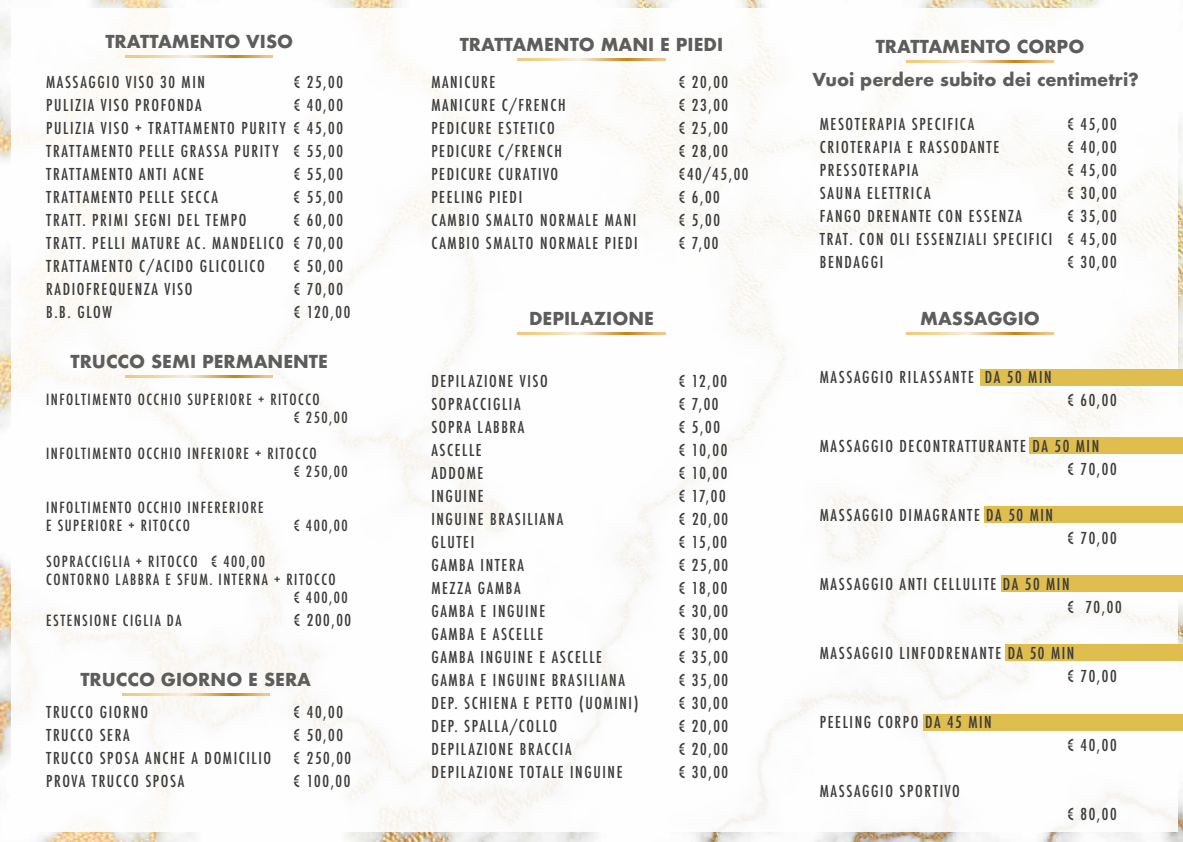
<style>
.page{position:relative;width:1183px;height:842px;background:#fff}
.page>*{position:absolute;margin:0;border:0;box-sizing:border-box;transform-origin:0 0}
.t1{font:700 17.4px "Futura";color:#5d5d5c}
.t2{font:500 condensed 16px/23px "Futura";letter-spacing:.1em;color:#3c3c3b;text-align:justify}
.t3{font:500 condensed 15px/18px "Futura";letter-spacing:.1em;color:#3c3c3b}
</style>
<div class="page">
<img style="left:0;top:0;width:1182px;height:842px">
<div style="left:11px;top:8px;width:1165px;height:824px;background:#fff"></div>
<svg style="left:126px;top:55px;width:147px;height:2px"></svg>
<svg style="left:126px;top:376px;width:147px;height:2px"></svg>
<svg style="left:122px;top:694px;width:147px;height:2px"></svg>
<svg style="left:518px;top:58px;width:147px;height:2px"></svg>
<svg style="left:518px;top:332px;width:147px;height:2px"></svg>
<div style="left:979px;top:369px;width:203px;height:16px;background:#dfbd4f"></div>
<div style="left:1029px;top:438px;width:153px;height:16px;background:#dfbd4f"></div>
<div style="left:984px;top:506px;width:198px;height:16px;background:#dfbd4f"></div>
<div style="left:1000px;top:575px;width:182px;height:16px;background:#dfbd4f"></div>
<div style="left:1005px;top:644px;width:177px;height:16px;background:#dfbd4f"></div>
<div style="left:922px;top:714px;width:260px;height:16px;background:#dfbd4f"></div>
<svg style="left:906px;top:60px;width:147px;height:2px"></svg>
<svg style="left:906px;top:332px;width:147px;height:2px"></svg>
<p class="t1" style="left:105px;top:29px;width:189px">TRATTAMENTO VISO</p>
<p class="t2" style="left:46px;top:71px;width:160px">MASSAGGIO VISO 30 MIN</p>
<p class="t2" style="left:293px;top:71px;width:51px">€ 25,00</p>
<p class="t2" style="left:46px;top:94px;width:157px">PULIZIA VISO PROFONDA</p>
<p class="t2" style="left:46px;top:94px;width:298px;text-indent:247px">€ 40,00<br>PULIZIA VISO + TRATTAMENTO PURITY € 45,00<br>TRATTAMENTO PELLE GRASSA PURITY € 55,00<br>TRATTAMENTO ANTI ACNE</p>
<p class="t2" style="left:293px;top:163px;width:51px">€ 55,00</p>
<p class="t2" style="left:46px;top:186px;width:173px">TRATTAMENTO PELLE SECCA</p>
<p class="t2" style="left:293px;top:186px;width:51px">€ 55,00</p>
<p class="t2" style="left:46px;top:209px;width:202px">TRATT. PRIMI SEGNI DEL TEMPO</p>
<p class="t2" style="left:46px;top:209px;width:298px;text-indent:247px">€ 60,00<br>TRATT. PELLI MATURE AC. MANDELICO € 70,00<br>TRATTAMENTO C/ACIDO GLICOLICO</p>
<p class="t2" style="left:293px;top:255px;width:51px">€ 50,00</p>
<p class="t2" style="left:46px;top:278px;width:148px">RADIOFREQUENZA VISO</p>
<p class="t2" style="left:293px;top:278px;width:51px">€ 70,00</p>
<p class="t2" style="left:46px;top:301px;width:67px">B.B. GLOW</p>
<p class="t2" style="left:293px;top:301px;width:58px">€ 120,00</p>
<p class="t1" style="left:71px;top:349px;width:259px">TRUCCO SEMI PERMANENTE</p>
<p class="t3" style="left:293px;top:391px;width:55px;text-indent:-247px">INFOLTIMENTO OCCHIO SUPERIORE + RITOCCO<br>€ 250,00</p>
<p class="t3" style="left:293px;top:445px;width:55px;text-indent:-247px">INFOLTIMENTO OCCHIO INFERIORE + RITOCCO<br>€ 250,00</p>
<p class="t3" style="left:46px;top:499px;width:219px">INFOLTIMENTO OCCHIO INFERERIORE<br>E SUPERIORE + RITOCCO</p>
<p class="t3" style="left:293px;top:517px;width:55px">€ 400,00</p>
<p class="t3" style="left:46px;top:553px;width:220px">SOPRACCIGLIA + RITOCCO € 400,00</p>
<p class="t3" style="left:46px;top:571px;width:291px">CONTORNO LABBRA E SFUM. INTERNA + RITOCCO</p>
<p class="t3" style="left:293px;top:589px;width:55px">€ 400,00</p>
<p class="t3" style="left:46px;top:612px;width:137px">ESTENSIONE CIGLIA DA</p>
<p class="t2" style="left:293px;top:609px;width:59px">€ 200,00</p>
<p class="t1" style="left:80px;top:667px;width:232px">TRUCCO GIORNO E SERA</p>
<p class="t2" style="left:46px;top:701px;width:103px">TRUCCO GIORNO</p>
<p class="t2" style="left:293px;top:701px;width:51px">€ 40,00</p>
<p class="t2" style="left:46px;top:724px;width:85px">TRUCCO SERA</p>
<p class="t2" style="left:293px;top:724px;width:51px">€ 50,00</p>
<p class="t2" style="left:46px;top:747px;width:226px">TRUCCO SPOSA ANCHE A DOMICILIO</p>
<p class="t2" style="left:293px;top:747px;width:59px">€ 250,00</p>
<p class="t2" style="left:46px;top:770px;width:140px">PROVA TRUCCO SPOSA</p>
<p class="t2" style="left:293px;top:770px;width:58px">€ 100,00</p>
<p class="t1" style="left:459px;top:31px;width:265px">TRATTAMENTO MANI E PIEDI</p>
<p class="t2" style="left:431px;top:71px;width:65px">MANICURE</p>
<p class="t2" style="left:678px;top:71px;width:51px">€ 20,00</p>
<p class="t2" style="left:431px;top:94px;width:136px">MANICURE C/FRENCH</p>
<p class="t2" style="left:678px;top:94px;width:51px">€ 23,00</p>
<p class="t2" style="left:431px;top:117px;width:125px">PEDICURE ESTETICO</p>
<p class="t2" style="left:678px;top:117px;width:51px">€ 25,00</p>
<p class="t2" style="left:431px;top:140px;width:132px">PEDICURE C/FRENCH</p>
<p class="t2" style="left:678px;top:140px;width:51px">€ 28,00</p>
<p class="t2" style="left:431px;top:163px;width:128px">PEDICURE CURATIVO</p>
<p class="t2" style="left:678px;top:163px;width:71px">€40/45,00</p>
<p class="t2" style="left:431px;top:186px;width:92px">PEELING PIEDI</p>
<p class="t2" style="left:678px;top:186px;width:43px">€ 6,00</p>
<p class="t2" style="left:431px;top:209px;width:206px">CAMBIO SMALTO NORMALE MANI</p>
<p class="t2" style="left:678px;top:209px;width:43px">€ 5,00</p>
<p class="t2" style="left:431px;top:232px;width:208px">CAMBIO SMALTO NORMALE PIEDI</p>
<p class="t2" style="left:678px;top:232px;width:41px">€ 7,00</p>
<p class="t1" style="left:529px;top:306px;width:126px">DEPILAZIONE</p>
<p class="t2" style="left:431px;top:370px;width:118px">DEPILAZIONE VISO</p>
<p class="t2" style="left:678px;top:370px;width:50px">€ 12,00</p>
<p class="t2" style="left:431px;top:393px;width:91px">SOPRACCIGLIA</p>
<p class="t2" style="left:678px;top:393px;width:41px">€ 7,00</p>
<p class="t2" style="left:431px;top:416px;width:95px">SOPRA LABBRA</p>
<p class="t2" style="left:678px;top:416px;width:43px">€ 5,00</p>
<p class="t2" style="left:431px;top:439px;width:52px">ASCELLE</p>
<p class="t2" style="left:678px;top:439px;width:50px">€ 10,00</p>
<p class="t2" style="left:431px;top:462px;width:53px">ADDOME</p>
<p class="t2" style="left:678px;top:462px;width:50px">€ 10,00</p>
<p class="t2" style="left:431px;top:485px;width:54px">INGUINE</p>
<p class="t2" style="left:678px;top:485px;width:48px">€ 17,00</p>
<p class="t2" style="left:431px;top:508px;width:133px">INGUINE BRASILIANA</p>
<p class="t2" style="left:678px;top:508px;width:51px">€ 20,00</p>
<p class="t2" style="left:431px;top:531px;width:44px">GLUTEI</p>
<p class="t2" style="left:678px;top:531px;width:50px">€ 15,00</p>
<p class="t2" style="left:431px;top:554px;width:94px">GAMBA INTERA</p>
<p class="t2" style="left:678px;top:554px;width:51px">€ 25,00</p>
<p class="t2" style="left:431px;top:577px;width:91px">MEZZA GAMBA</p>
<p class="t2" style="left:678px;top:577px;width:50px">€ 18,00</p>
<p class="t2" style="left:431px;top:600px;width:115px">GAMBA E INGUINE</p>
<p class="t2" style="left:678px;top:600px;width:51px">€ 30,00</p>
<p class="t2" style="left:431px;top:623px;width:113px">GAMBA E ASCELLE</p>
<p class="t2" style="left:678px;top:623px;width:51px">€ 30,00</p>
<p class="t2" style="left:431px;top:646px;width:172px">GAMBA INGUINE E ASCELLE</p>
<p class="t2" style="left:678px;top:646px;width:51px">€ 35,00</p>
<p class="t2" style="left:431px;top:669px;width:195px">GAMBA E INGUINE BRASILIANA</p>
<p class="t2" style="left:678px;top:669px;width:51px">€ 35,00</p>
<p class="t2" style="left:431px;top:692px;width:208px">DEP. SCHIENA E PETTO (UOMINI)</p>
<p class="t2" style="left:678px;top:692px;width:51px">€ 30,00</p>
<p class="t2" style="left:431px;top:715px;width:127px">DEP. SPALLA/COLLO</p>
<p class="t2" style="left:678px;top:715px;width:51px">€ 20,00</p>
<p class="t2" style="left:431px;top:738px;width:142px">DEPILAZIONE BRACCIA</p>
<p class="t2" style="left:678px;top:738px;width:51px">€ 20,00</p>
<p class="t2" style="left:431px;top:761px;width:192px">DEPILAZIONE TOTALE INGUINE</p>
<p class="t2" style="left:678px;top:761px;width:51px">€ 30,00</p>
<p class="t1" style="left:875px;top:33px;width:210px">TRATTAMENTO CORPO</p>
<p class="t1" style="left:812px;top:67px;width:328px">Vuoi perdere subito dei centimetri?</p>
<p class="t2" style="left:819px;top:113px;width:156px">MESOTERAPIA SPECIFICA</p>
<p class="t2" style="left:1067px;top:113px;width:51px">€ 45,00</p>
<p class="t2" style="left:819px;top:136px;width:181px">CRIOTERAPIA E RASSODANTE</p>
<p class="t2" style="left:1067px;top:136px;width:51px">€ 40,00</p>
<p class="t2" style="left:819px;top:159px;width:100px">PRESSOTERAPIA</p>
<p class="t2" style="left:1066px;top:159px;width:51px">€ 45,00</p>
<p class="t2" style="left:819px;top:182px;width:112px">SAUNA ELETTRICA</p>
<p class="t2" style="left:1067px;top:182px;width:51px">€ 30,00</p>
<p class="t2" style="left:819px;top:205px;width:203px">FANGO DRENANTE CON ESSENZA</p>
<p class="t2" style="left:819px;top:205px;width:298px;text-indent:247px">€ 35,00<br>TRAT. CON OLI ESSENZIALI SPECIFICI € 45,00<br>BENDAGGI</p>
<p class="t2" style="left:1067px;top:251px;width:51px">€ 30,00</p>
<p class="t1" style="left:919px;top:306px;width:121px">MASSAGGIO</p>
<p class="t2" style="left:819px;top:366px;width:233px">MASSAGGIO RILASSANTE DA 50 MIN</p>
<p class="t2" style="left:1067px;top:389px;width:51px">€ 60,00</p>
<p class="t2" style="left:1067px;top:435px;width:51px;text-indent:-247px">MASSAGGIO DECONTRATTURANTE DA 50 MIN<br>€ 70,00</p>
<p class="t2" style="left:819px;top:504px;width:234px">MASSAGGIO DIMAGRANTE DA 50 MIN</p>
<p class="t2" style="left:1067px;top:527px;width:51px">€ 70,00</p>
<p class="t2" style="left:1067px;top:573px;width:56px;text-indent:-247px">MASSAGGIO ANTI CELLULITE DA 50 MIN<br>€ 70,00</p>
<p class="t2" style="left:1067px;top:642px;width:51px;text-indent:-247px">MASSAGGIO LINFODRENANTE DA 50 MIN<br>€ 70,00</p>
<p class="t2" style="left:819px;top:711px;width:173px">PEELING CORPO DA 45 MIN</p>
<p class="t2" style="left:1067px;top:734px;width:51px">€ 40,00</p>
<p class="t2" style="left:819px;top:780px;width:141px">MASSAGGIO SPORTIVO</p>
<p class="t2" style="left:1067px;top:803px;width:51px">€ 80,00</p>
</div>
